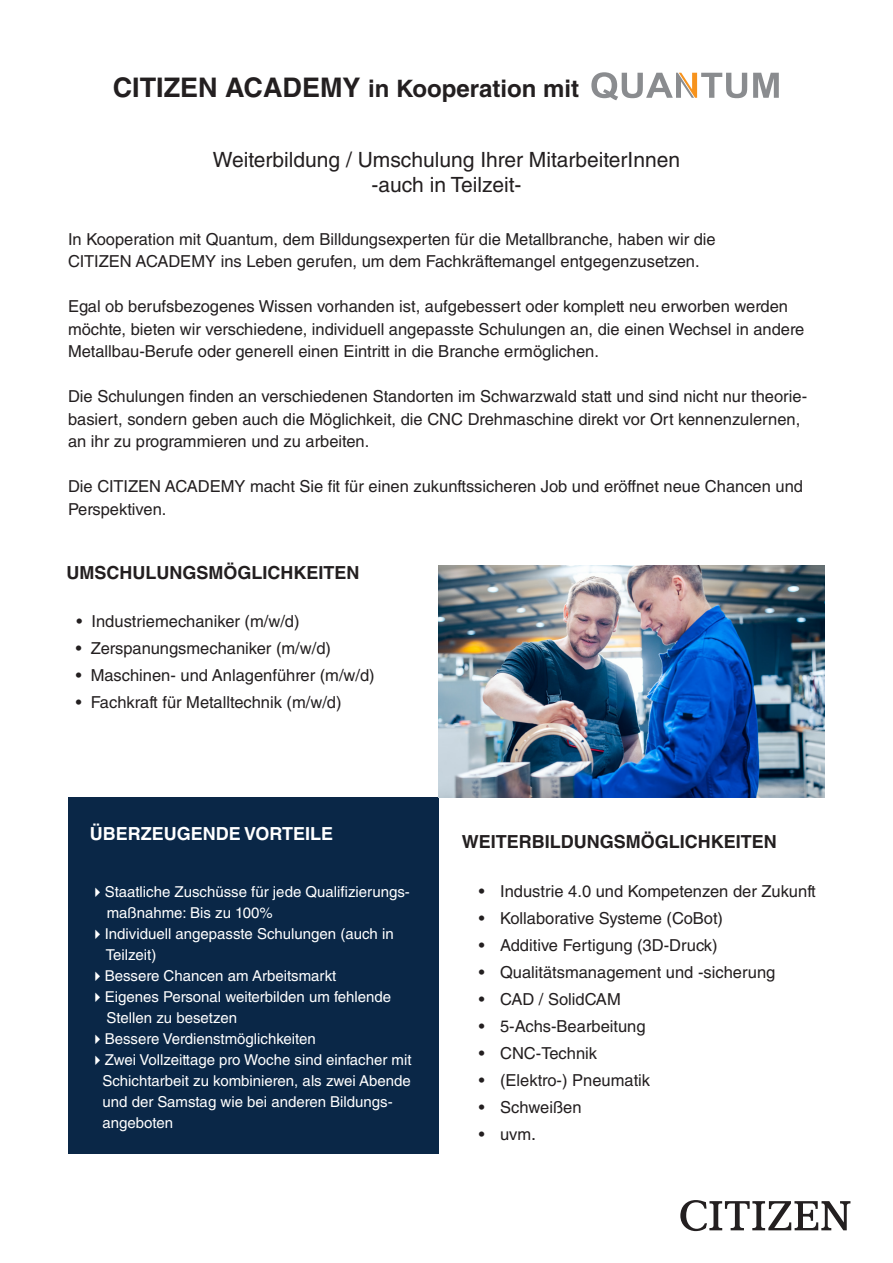
<style>
.page{position:relative;width:893px;height:1263px;background:#fff}
.page>*{position:absolute;margin:0;border:0;box-sizing:border-box;transform-origin:0 0}
.t1{font:700 24px "Helvetica LT Pro";color:#231f20}
.t2{font:21px "Helvetica LT Std";color:#231f20}
.t3{font:700 18px "Helvetica LT Pro";color:#231f20}
.t4{font:700 18px "Helvetica LT Pro";color:#fff}
.t5{font:16.5px/22.5px "Helvetica LT Std";color:#231f20}
.t6{font:15px "Helvetica LT Std";color:#fff}
.s1{font-size:27px}
.s2{font-size:18px}
</style>
<div class="page">
<div style="left:68px;top:797px;width:371px;height:356px;background:#0a2747"></div>
<svg style="left:753px;top:73px;width:26px;height:25px"></svg>
<svg style="left:591px;top:72px;width:156px;height:28px"></svg>
<img style="left:439px;top:566px;width:386px;height:231px">
<svg style="left:680px;top:1200px;width:170px;height:31px"></svg>
<p class="t1" style="left:113px;top:74px;width:468px"><span class="s1">CITIZEN ACADEMY</span> in Kooperation mit</p>
<p class="t2" style="left:213px;top:148px;width:469px">Weiterbildung / Umschulung Ihrer MitarbeiterInnen</p>
<p class="t2" style="left:371px;top:173px;width:152px">-auch in Teilzeit-</p>
<p class="t5" style="left:68px;top:228px;width:649px">In Kooperation mit Quantum, dem Billdungsexperten für die Metallbranche, haben wir die<br>CITIZEN ACADEMY ins Leben gerufen, um dem Fachkräftemangel entgegenzusetzen.</p>
<p class="t5" style="left:68px;top:295px;width:738px">Egal ob berufsbezogenes Wissen vorhanden ist, aufgebessert oder komplett neu erworben werden möchte, bieten wir verschiedene, individuell angepasste Schulungen an, die einen Wechsel in andere<br>Metallbau-Berufe oder generell einen Eintritt in die Branche ermöglichen.</p>
<p class="t5" style="left:68px;top:385px;width:741px">Die Schulungen finden an verschiedenen Standorten im Schwarzwald statt und sind nicht nur theorie&shy;basiert, sondern geben auch die Möglichkeit, die CNC Drehmaschine direkt vor Ort kennenzulernen, an ihr zu programmieren und zu arbeiten.</p>
<p class="t5" style="left:68px;top:475px;width:736px">Die CITIZEN ACADEMY macht Sie fit für einen zukunftssicheren Job und eröffnet neue Chancen und<br>Perspektiven.</p>
<p class="t3" style="left:67px;top:561px;width:294px">UMSCHULUNGSMÖGLICHKEITEN</p>
<p class="t5" style="left:77px;top:610px;width:224px">• Industriemechaniker (m/w/d)</p>
<p class="t5" style="left:76px;top:637px;width:257px">• Zerspanungsmechaniker (m/w/d)</p>
<p class="t5" style="left:76px;top:664px;width:300px">• Maschinen- und Anlagenführer (m/w/d)</p>
<p class="t5" style="left:76px;top:691px;width:267px">• Fachkraft für Metalltechnik (m/w/d)</p>
<p class="t4" style="left:90px;top:822px;width:245px">ÜBERZEUGENDE VORTEILE</p>
<p class="t6" style="left:90px;top:883px;width:322px">✔Staatliche Zuschüsse für jede Qualifizierungs-</p>
<p class="t6" style="left:107px;top:904px;width:167px">maßnahme: Bis zu 100%</p>
<p class="t6" style="left:90px;top:925px;width:306px">✔Individuell angepasste Schulungen (auch in</p>
<p class="t6" style="left:106px;top:946px;width:52px">Teilzeit)</p>
<p class="t6" style="left:90px;top:967px;width:248px">✔Bessere Chancen am Arbeitsmarkt</p>
<p class="t6" style="left:90px;top:988px;width:303px">✔Eigenes Personal weiterbilden um fehlende</p>
<p class="t6" style="left:107px;top:1009px;width:132px">Stellen zu besetzen</p>
<p class="t6" style="left:90px;top:1030px;width:228px">✔Bessere Verdienstmöglichkeiten</p>
<p class="t6" style="left:90px;top:1051px;width:323px">✔Zwei Vollzeittage pro Woche sind einfacher mit</p>
<p class="t6" style="left:102px;top:1072px;width:310px">Schichtarbeit zu kombinieren, als zwei Abende</p>
<p class="t6" style="left:102px;top:1093px;width:292px">und der Samstag wie bei anderen Bildungs-</p>
<p class="t6" style="left:102px;top:1114px;width:72px">angeboten</p>
<p class="t3" style="left:462px;top:831px;width:317px">WEITERBILDUNGSMÖGLICHKEITEN</p>
<p class="t5" style="left:479px;top:880px;width:338px">• Industrie 4.0 und Kompetenzen der Zukunft</p>
<p class="t5" style="left:479px;top:907px;width:246px">• Kollaborative Systeme (CoBot)</p>
<p class="t5" style="left:479px;top:934px;width:240px">• Additive Fertigung (3D-Druck)</p>
<p class="t5" style="left:479px;top:961px;width:298px">• Qualitätsmanagement und -sicherung</p>
<p class="t5" style="left:479px;top:988px;width:143px">• CAD / SolidCAM</p>
<p class="t5" style="left:479px;top:1015px;width:168px">• 5-Achs-Bearbeitung</p>
<p class="t5" style="left:479px;top:1042px;width:120px">• CNC-Technik</p>
<p class="t5" style="left:479px;top:1069px;width:173px">• (Elektro-) Pneumatik</p>
<p class="t5" style="left:479px;top:1096px;width:104px">• Schweißen</p>
<p class="t5" style="left:479px;top:1123px;width:59px">• uvm<span class="s2">.</span></p>
</div>
